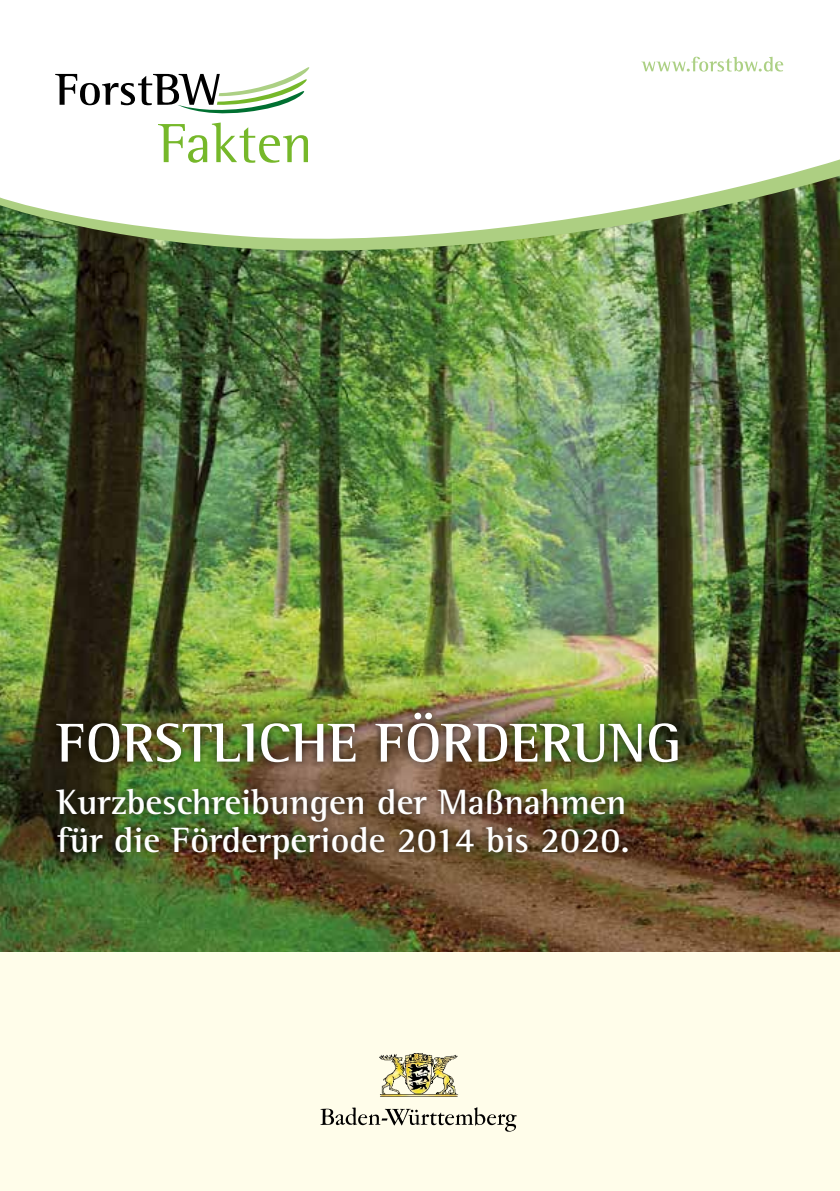
<style>
.page{position:relative;width:840px;height:1191px;background:#fff}
.page>*{position:absolute;margin:0;border:0;box-sizing:border-box;transform-origin:0 0}
.t1{font:56.6px "Rotis Semi Serif";color:#76b82a}
.t2{font:700 56px "Rotis Semi Serif";color:#fff}
.t3{font:700 36px/38px "Rotis Semi Serif";color:#fff}
</style>
<div class="page">
<img style="left:0;top:255px;width:839px;height:697px">
<svg style="left:0;top:56px;width:839px;height:199px"></svg>
<svg style="left:55px;top:65px;width:254px;height:52px"></svg>
<div style="left:0;top:952px;width:839px;height:239px;background:#fffdea"></div>
<img style="left:379px;top:1053px;width:80px;height:43px">
<svg style="left:320px;top:1107px;width:196px;height:24px"></svg>
<svg style="left:641px;top:57px;width:141px;height:15px"></svg>
<div style="left:49px;top:703px;width:637px;height:164px;background:#000;opacity:.75"></div>
<h1 class="t1" style="left:158px;top:110px;width:156px">Fakten</h1>
<h2 class="t2" style="left:57px;top:709px;width:627px">FORSTLICHE FÖRDERUNG</h2>
<p class="t3" style="left:57px;top:782px;width:574px">Kurzbeschreibungen der Maßnahmen für die Förderperiode 2014 bis 2020.</p>
</div>
